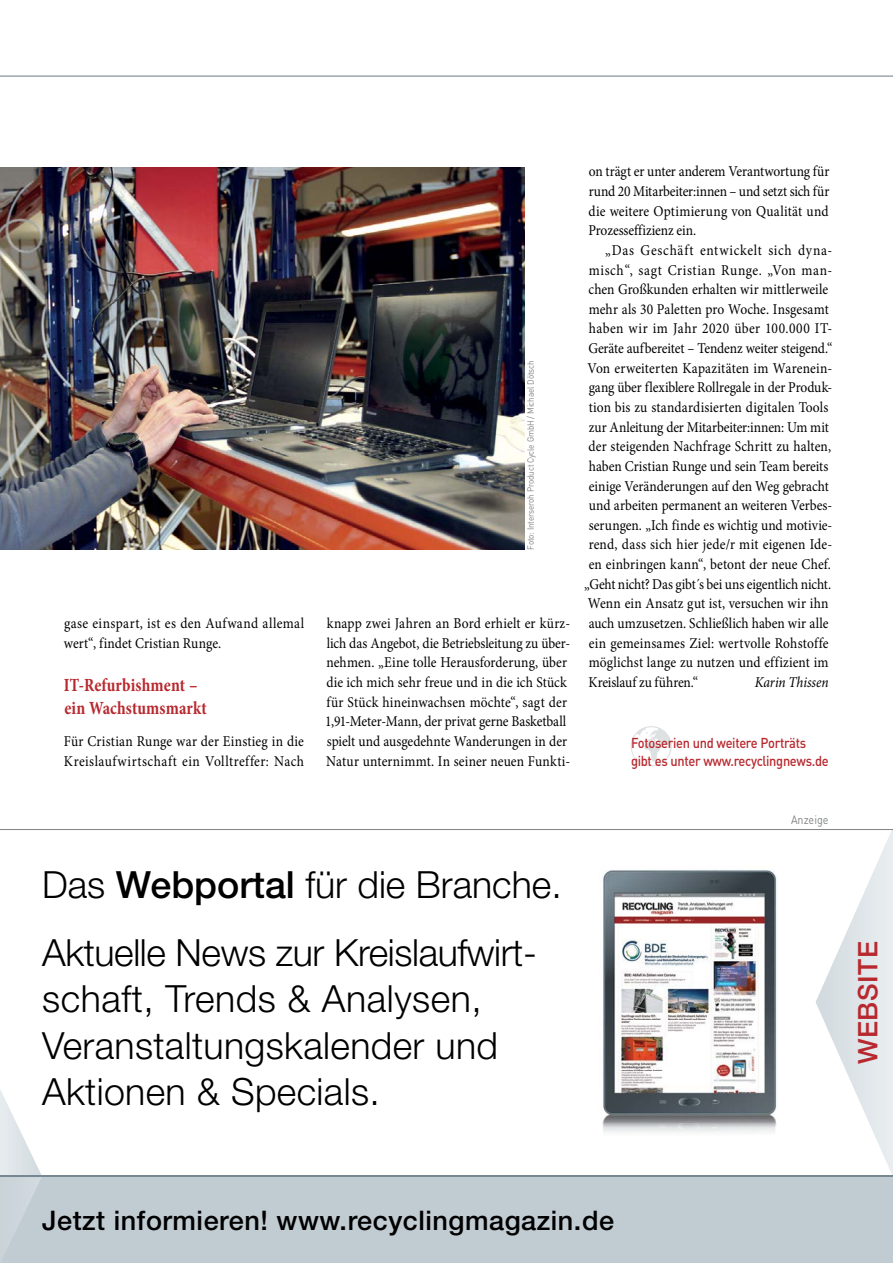
<style>
.page{position:relative;width:893px;height:1263px;background:#fff}
.page>*{position:absolute;margin:0;border:0;box-sizing:border-box;transform-origin:0 0}
.t1{font:300 37.5px/46.5px "Helvetica Neue LT Std";letter-spacing:.01em;color:#000}
.t2{font:300 37.5px/67.8px "Helvetica Neue LT Std";letter-spacing:-.01em;color:#000}
.t3{font:500 27px "Helvetica Neue LT Std";letter-spacing:.02em;color:#000}
.t4{font:500 27px "Helvetica Neue LT Std";letter-spacing:.02em;color:#b8292f}
.t5{font:700 condensed 18.75px/22.5px "Minion Pro";letter-spacing:.005em;color:#b8292f;scale:.9 1}
.t6{font:15px/19.6px "Minion Pro";letter-spacing:.005em;color:#000;scale:.9 1}
.t7{font:15px "Minion Pro";letter-spacing:-.015em;color:#000;scale:.9 1}
.t8{font:15px/19.6px "Minion Pro";letter-spacing:.03em;color:#000;scale:.9 1}
.t9{font:15px "Minion Pro";letter-spacing:.04em;color:#000;scale:.9 1}
.t10{font:15px "Minion Pro";letter-spacing:.035em;color:#000;scale:.9 1}
.t11{font:15px "Minion Pro";letter-spacing:.05em;color:#000;scale:.9 1}
.t12{font:italic 15px "Minion Pro";letter-spacing:-.005em;color:#000;scale:.9 1}
.t13{font:500 14.25px/18px "DINOT";letter-spacing:-.025em;color:#b8292f;scale:.9 1}
.t14{font:12px "DINOT";color:#808285;scale:.9 1}
.t15{font:9px "DINOT";letter-spacing:-.015em;color:#808285;scale:.9 1}
.s1{font-weight:500}
</style>
<div class="page">
<hr style="left:0;top:76px;width:893px;height:1px;background:#697b84">
<div style="left:0;top:1176px;width:893px;height:87px;background:#c1cbd2"></div>
<hr style="left:0;top:1175px;width:893px;height:2px;background:#778892">
<img style="left:602px;top:870px;width:175px;height:263px">
<svg style="left:816px;top:830px;width:77px;height:345px"></svg>
<svg style="left:0;top:1090px;width:42px;height:142px"></svg>
<hr style="left:0;top:829px;width:893px;height:1px;background:#808285">
<img style="left:0;top:168px;width:524px;height:381px">
<svg style="left:631px;top:726px;width:41px;height:40px"></svg>
<p class="t6" style="left:64px;top:613px;width:268px">gase einspart, ist es den Aufwand allemal wert“, findet Cristian Runge.</p>
<p class="t5" style="left:64px;top:674px;width:160px">IT-Refurbishment – ein Wachstumsmarkt</p>
<p class="t8" style="left:64px;top:731px;width:268px">Für Cristian Runge war der Einstieg in die<br>Kreislaufwirtschaft ein Volltreffer: Nach</p>
<p class="t15" style="left:525px;top:550px;width:212px;rotate:-90deg">Foto: Interseroh Product Cycle GmbH / Michael Dötsch</p>
<p class="t6" style="left:325px;top:613px;width:274px">knapp zwei Jahren an Bord erhielt er kürz&shy;lich das Angebot, die Betriebsleitung zu über&shy;nehmen. „Eine tolle Herausforderung, über die ich mich sehr freue und in die ich Stück für Stück hineinwachsen möchte“, sagt der 1,91-Meter-Mann, der privat gerne Basketball spielt und ausgedehnte Wanderungen in der Natur unternimmt. In seiner neuen Funkti-</p>
<p class="t6" style="left:588px;top:162px;width:269px;text-align:justify">on trägt er unter anderem Verantwortung für rund 20 Mitarbeiter:innen – und setzt sich für die weitere Optimierung von Qualität und Prozesseffizienz ein.</p>
<p class="t11" style="left:605px;top:240px;width:254px">„Das Geschäft entwickelt sich dyna-</p>
<p class="t9" style="left:589px;top:260px;width:272px">misch“, sagt Cristian Runge. „Von man-</p>
<p class="t6" style="left:589px;top:280px;width:268px">chen Großkunden erhalten wir mittlerweile</p>
<p class="t6" style="left:589px;top:299px;width:268px">mehr als 30 Paletten pro Woche. Insgesamt</p>
<p class="t10" style="left:589px;top:319px;width:272px">haben wir im Jahr 2020 über 100.000 IT-</p>
<p class="t6" style="left:588px;top:339px;width:273px">Geräte aufbereitet – Tendenz weiter steigend.“</p>
<p class="t6" style="left:587px;top:358px;width:274px">Von erweiterten Kapazitäten im Warenein-</p>
<p class="t6" style="left:589px;top:378px;width:272px">gang über flexiblere Rollregale in der Produk-</p>
<p class="t6" style="left:589px;top:397px;width:268px">tion bis zu standardisierten digitalen Tools</p>
<p class="t7" style="left:589px;top:417px;width:268px">zur Anleitung der Mitarbeiter:innen: Um mit</p>
<p class="t6" style="left:589px;top:437px;width:271px">der steigenden Nachfrage Schritt zu halten,</p>
<p class="t6" style="left:589px;top:456px;width:268px">haben Cristian Runge und sein Team bereits</p>
<p class="t6" style="left:589px;top:476px;width:268px">einige Veränderungen auf den Weg gebracht</p>
<p class="t6" style="left:589px;top:496px;width:272px">und arbeiten permanent an weiteren Verbes-</p>
<p class="t6" style="left:589px;top:515px;width:272px">serungen. „Ich finde es wichtig und motivie-</p>
<p class="t6" style="left:589px;top:535px;width:272px">rend, dass sich hier jede/r mit eigenen Ide-</p>
<p class="t6" style="left:589px;top:554px;width:271px">en einbringen kann“, betont der neue Chef.</p>
<p class="t7" style="left:584px;top:574px;width:276px">„Geht nicht? Das gibt´s bei uns eigentlich nicht.</p>
<p class="t6" style="left:588px;top:594px;width:269px">Wenn ein Ansatz gut ist, versuchen wir ihn</p>
<p class="t6" style="left:589px;top:613px;width:268px">auch umzusetzen. Schließlich haben wir alle</p>
<p class="t6" style="left:589px;top:633px;width:268px">ein gemeinsames Ziel: wertvolle Rohstoffe</p>
<p class="t6" style="left:589px;top:653px;width:268px">möglichst lange zu nutzen und effizient im</p>
<p class="t6" style="left:588px;top:672px;width:124px">Kreislauf zu führen.“</p>
<p class="t12" style="left:755px;top:672px;width:83px">Karin Thissen</p>
<p class="t13" style="left:631px;top:733px;width:221px">Fotoserien und weitere Porträts gibt es unter www.recyclingnews.de</p>
<h1 class="t2" style="left:42px;top:850px;width:521px">Das <span class="s1">Webportal</span> für die Branche.<br>Aktuelle News zur Kreislaufwirt-</h1>
<h1 class="t1" style="left:42px;top:975px;width:458px">schaft, Trends &amp; Analysen,<br>Veranstaltungskalender und<br>Aktionen &amp; Specials.</h1>
<p class="t14" style="left:791px;top:812px;width:43px">Anzeige</p>
<h2 class="t4" style="left:852px;top:1064px;width:124px;rotate:-90deg">WEBSITE</h2>
<h2 class="t3" style="left:42px;top:1204px;width:573px">Jetzt informieren! www.recyclingmagazin.de</h2>
</div>
